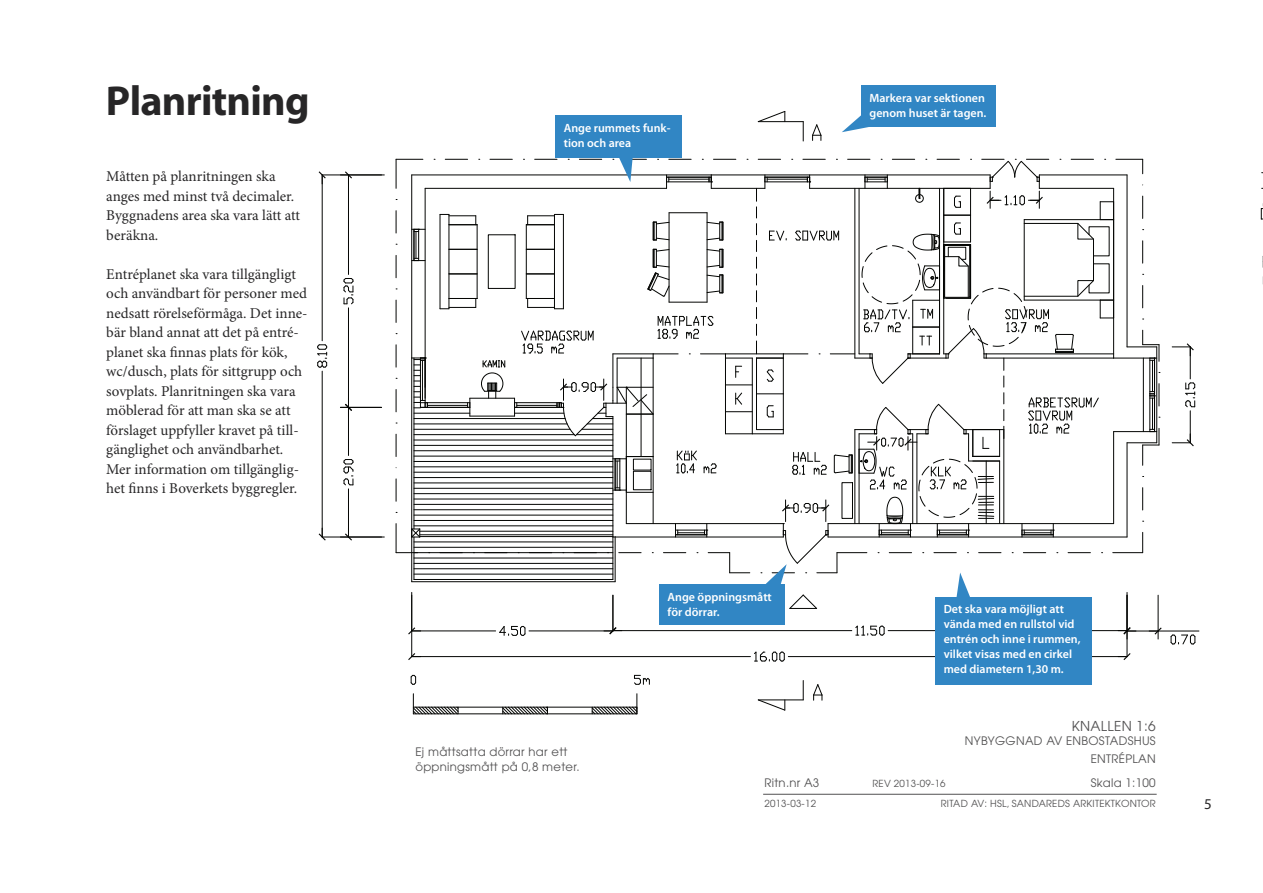
<style>
.page{position:relative;width:1263px;height:893px;background:#fff}
.page>*{position:absolute;margin:0;border:0;box-sizing:border-box;transform-origin:0 0}
.t1{font:42px "Myriad Headline";color:#272627}
.t2{font:15px/19.5px "Minion Pro";color:#272627}
.t3{font:15px "Myriad Pro";color:#272627}
.t4{font:13.65px "Avant Garde";letter-spacing:.025em;color:#525152}
.t5{font:600 12px/15px "Myriad Pro";color:#fff}
.t6{font:11.7px/15px "Avant Garde";letter-spacing:.025em;color:#525152}
.t7{font:9.75px "Avant Garde";letter-spacing:.025em;color:#525152}
</style>
<div class="page">
<svg style="left:634px;top:675px;width:16px;height:10px"></svg>
<svg style="left:410px;top:674px;width:6px;height:11px"></svg>
<hr style="left:413px;top:707px;width:224px;height:1px;background:#040503">
<hr style="left:413px;top:713px;width:224px;height:1px;background:#040503">
<svg style="left:412px;top:694px;width:47px;height:21px"></svg>
<svg style="left:591px;top:694px;width:47px;height:21px"></svg>
<svg style="left:502px;top:706px;width:46px;height:9px"></svg>
<svg style="left:1261px;top:203px;width:2px;height:17px"></svg>
<hr style="left:1126px;top:592px;width:1px;height:65px;background:#040503">
<hr style="left:411px;top:592px;width:1px;height:65px;background:#040503">
<hr style="left:788px;top:656px;width:339px;height:1px;background:#040503">
<hr style="left:412px;top:656px;width:338px;height:1px;background:#040503">
<svg style="left:1118px;top:653px;width:12px;height:7px"></svg>
<svg style="left:408px;top:653px;width:13px;height:7px"></svg>
<svg style="left:754px;top:651px;width:31px;height:11px"></svg>
<hr style="left:529px;top:630px;width:84px;height:1px;background:#040503">
<hr style="left:412px;top:630px;width:84px;height:1px;background:#040503">
<svg style="left:408px;top:627px;width:13px;height:7px"></svg>
<svg style="left:499px;top:625px;width:27px;height:11px"></svg>
<hr style="left:612px;top:595px;width:1px;height:36px;background:#040503">
<hr style="left:888px;top:630px;width:239px;height:1px;background:#040503">
<hr style="left:613px;top:630px;width:239px;height:1px;background:#040503">
<svg style="left:604px;top:627px;width:18px;height:7px"></svg>
<svg style="left:855px;top:625px;width:30px;height:11px"></svg>
<hr style="left:322px;top:174px;width:62px;height:1px;background:#040503">
<hr style="left:322px;top:537px;width:62px;height:1px;background:#040503">
<hr style="left:322px;top:175px;width:1px;height:166px;background:#040503">
<hr style="left:322px;top:371px;width:1px;height:166px;background:#040503">
<svg style="left:319px;top:171px;width:7px;height:13px"></svg>
<svg style="left:319px;top:528px;width:7px;height:13px"></svg>
<svg style="left:317px;top:344px;width:11px;height:24px"></svg>
<hr style="left:1190px;top:347px;width:1px;height:32px;background:#040503">
<hr style="left:1190px;top:411px;width:1px;height:32px;background:#040503">
<svg style="left:1172px;top:343px;width:22px;height:13px"></svg>
<svg style="left:1172px;top:434px;width:22px;height:12px"></svg>
<svg style="left:1185px;top:382px;width:11px;height:26px"></svg>
<svg style="left:813px;top:684px;width:10px;height:16px"></svg>
<svg style="left:812px;top:124px;width:10px;height:16px"></svg>
<svg style="left:757px;top:699px;width:29px;height:12px"></svg>
<hr style="left:758px;top:699px;width:45px;height:1px;background:#040503">
<svg style="left:803px;top:680px;width:1px;height:20px"></svg>
<svg style="left:757px;top:111px;width:29px;height:12px"></svg>
<hr style="left:758px;top:121px;width:45px;height:1px;background:#040503">
<svg style="left:803px;top:122px;width:1px;height:19px"></svg>
<hr style="left:348px;top:308px;width:1px;height:99px;background:#040503">
<hr style="left:348px;top:175px;width:1px;height:99px;background:#040503">
<svg style="left:345px;top:171px;width:7px;height:8px"></svg>
<svg style="left:343px;top:278px;width:11px;height:27px"></svg>
<hr style="left:340px;top:407px;width:41px;height:1px;background:#040503">
<hr style="left:348px;top:407px;width:1px;height:48px;background:#040503">
<hr style="left:348px;top:489px;width:1px;height:48px;background:#040503">
<svg style="left:345px;top:403px;width:7px;height:8px"></svg>
<svg style="left:345px;top:533px;width:7px;height:8px"></svg>
<svg style="left:343px;top:459px;width:11px;height:27px"></svg>
<hr style="left:1158px;top:595px;width:1px;height:44px;background:#040503">
<hr style="left:1158px;top:631px;width:41px;height:1px;background:#040503">
<hr style="left:1127px;top:631px;width:31px;height:1px;background:#040503">
<svg style="left:1149px;top:627px;width:13px;height:8px"></svg>
<svg style="left:1118px;top:627px;width:18px;height:8px"></svg>
<svg style="left:1170px;top:634px;width:26px;height:11px"></svg>
<div style="left:861px;top:85px;width:135px;height:42px;background:#3186c4"></div>
<svg style="left:842px;top:115px;width:27px;height:17px"></svg>
<div style="left:935px;top:597px;width:156px;height:87px;background:#3186c4"></div>
<div style="left:555px;top:115px;width:127px;height:42px;background:#3186c4"></div>
<div style="left:659px;top:584px;width:126px;height:40px;background:#3186c4"></div>
<svg style="left:396px;top:157px;width:764px;height:455px"></svg>
<hr style="left:763px;top:794px;width:394px;height:1px;background:#525152">
<h1 class="t1" style="left:106px;top:85px;width:205px">Planritning</h1>
<p class="t2" style="left:106px;top:168px;width:195px">Måtten på planritningen ska anges med minst två decimaler.<br>Byggnadens area ska vara lätt att beräkna.</p>
<p class="t2" style="left:106px;top:265px;width:203px">Entréplanet ska vara tillgängligt och användbart för personer med nedsatt rörelseförmåga. Det inne&shy;bär bland annat att det på entré&shy;planet ska finnas plats för kök, wc/dusch, plats för sittgrupp och sovplats. Planritningen ska vara möblerad för att man ska se att förslaget uppfyller kravet på till&shy;gänglighet och användbarhet.<br>Mer information om tillgänglig&shy;het finns i Boverkets byggregler.</p>
<p class="t5" style="left:564px;top:121px;width:108px">Ange rummets funk&shy;tion och area</p>
<p class="t5" style="left:869px;top:91px;width:118px">Markera var sektionen genom huset är tagen.</p>
<p class="t6" style="left:415px;top:745px;width:166px">Ej måttsatta dörrar har ett öppningsmått på 0,8 meter.</p>
<p class="t5" style="left:668px;top:590px;width:106px">Ange öppningsmått för dörrar.</p>
<p class="t5" style="left:944px;top:602px;width:138px">Det ska vara möjligt att vända med en rullstol vid entrén och inne i rummen, vilket visas med en cirkel med diametern 1,30 m.</p>
<p class="t4" style="left:1072px;top:720px;width:86px">KNALLEN 1:6</p>
<p class="t6" style="left:965px;top:733px;width:192px;line-height:17.9px;text-align:right">NYBYGGNAD AV ENBOSTADSHUS<br>ENTRÉPLAN</p>
<p class="t6" style="left:764px;top:777px;width:56px">Ritn.nr A3</p>
<p class="t7" style="left:872px;top:780px;width:75px">REV 2013-09-16</p>
<p class="t6" style="left:1091px;top:777px;width:67px">Skala 1:100</p>
<p class="t7" style="left:764px;top:800px;width:53px">2013-03-12</p>
<p class="t7" style="left:941px;top:800px;width:216px">RITAD AV: HSL, SANDAREDS ARKITEKTKONTOR</p>
<p class="t3" style="left:1204px;top:798px;width:9px">5</p>
</div>
